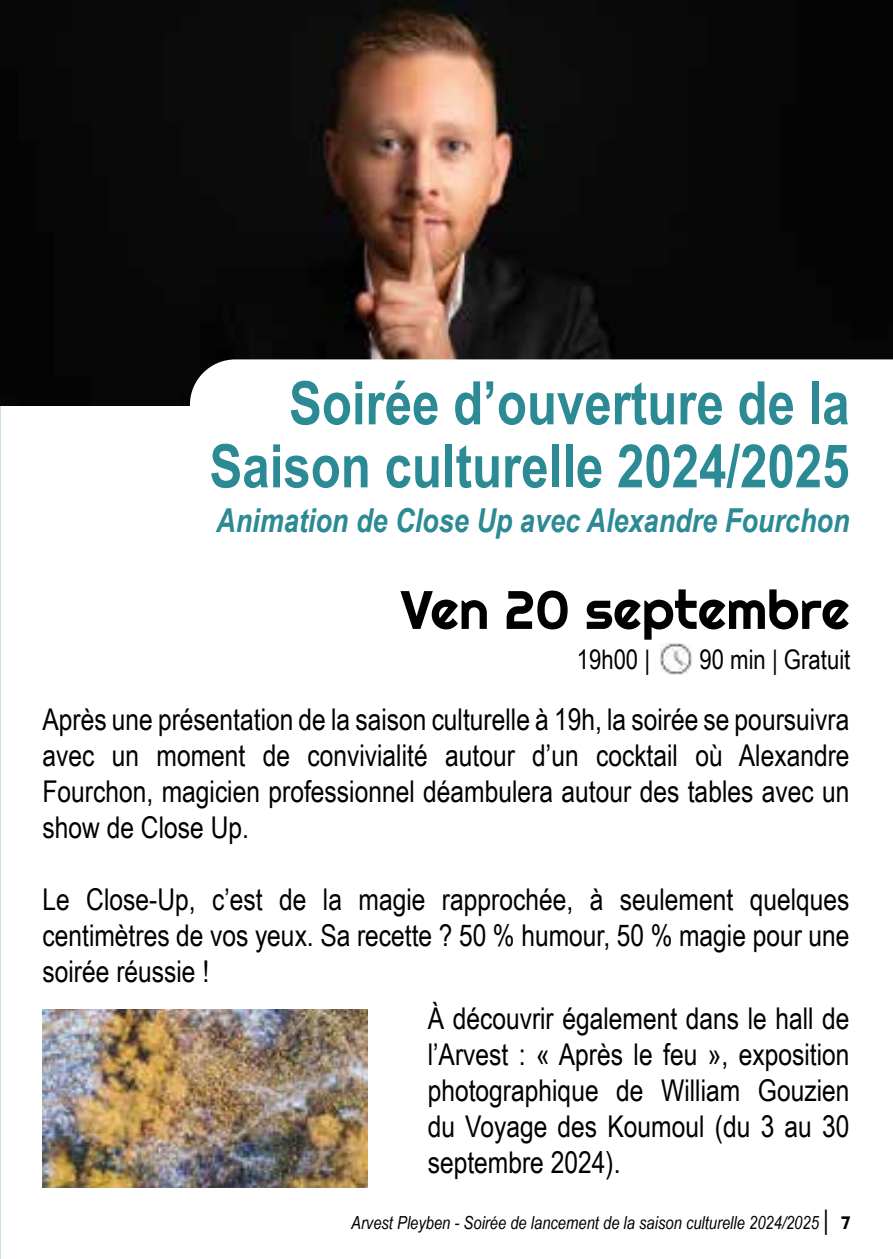
<style>
.page{position:relative;width:893px;height:1259px;background:#fff}
.page>*{position:absolute;margin:0;border:0;box-sizing:border-box;transform-origin:0 0}
.t1{font:700 60px/63px "Arial Narrow";color:#2c8a94;text-align:right}
.t2{font:54px "Righteous";color:#000}
.t3{font:italic 700 33px "Arial Narrow";color:#2c8a94}
.t4{font:30px/36px "Arial Narrow";color:#000;text-align:justify}
.t5{font:27px "Arial Narrow";color:#000}
.t6{font:italic 18px "Arial Narrow";color:#000}
.s1{font-style:normal;font-size:27px}
.s2{font-family:"Righteous";font-style:normal}
</style>
<div class="page">
<img style="left:0;top:405px;width:1px;height:854px">
<img style="left:0;top:0;width:893px;height:405px">
<svg style="left:190px;top:359px;width:703px;height:46px"></svg>
<img style="left:660px;top:643px;width:31px;height:32px">
<img style="left:43px;top:1009px;width:324px;height:178px">
<h1 class="t1" style="left:209px;top:369px;width:642px">Soirée d’ouverture de la<br>Saison culturelle 2024/2025</h1>
<p class="t3" style="left:216px;top:496px;width:635px">Animation de Close Up avec Alexandre Fourchon</p>
<h2 class="t2" style="left:400px;top:576px;width:451px">Ven 20 septembre</h2>
<p class="t5" style="left:577px;top:639px;width:75px">19h00 |</p>
<p class="t5" style="left:699px;top:639px;width:152px">90 min | Gratuit</p>
<p class="t4" style="left:43px;top:700px;width:808px">Après une présentation de la saison culturelle à 19h, la soirée se poursuivra avec un moment de convivialité autour d’un cocktail où Alexandre Fourchon, magicien professionnel déambulera autour des tables avec un show de Close Up.</p>
<p class="t4" style="left:43px;top:880px;width:809px">Le Close-Up, c’est de la magie rapprochée, à seulement quelques centimètres de vos yeux. Sa recette ? 50 % humour, 50 % magie pour une soirée réussie !</p>
<p class="t4" style="left:428px;top:999px;width:423px">À découvrir également dans le hall de l’Arvest : « Après le feu », exposition photographique de William Gouzien du Voyage des Koumoul (du 3 au 30 septembre 2024).</p>
<p class="t6" style="left:351px;top:1209px;width:501px">Arvest Pleyben - Soirée de lancement de la saison culturelle 2024/2025 <span class="s1">|</span> <span class="s2">7</span></p>
</div>
